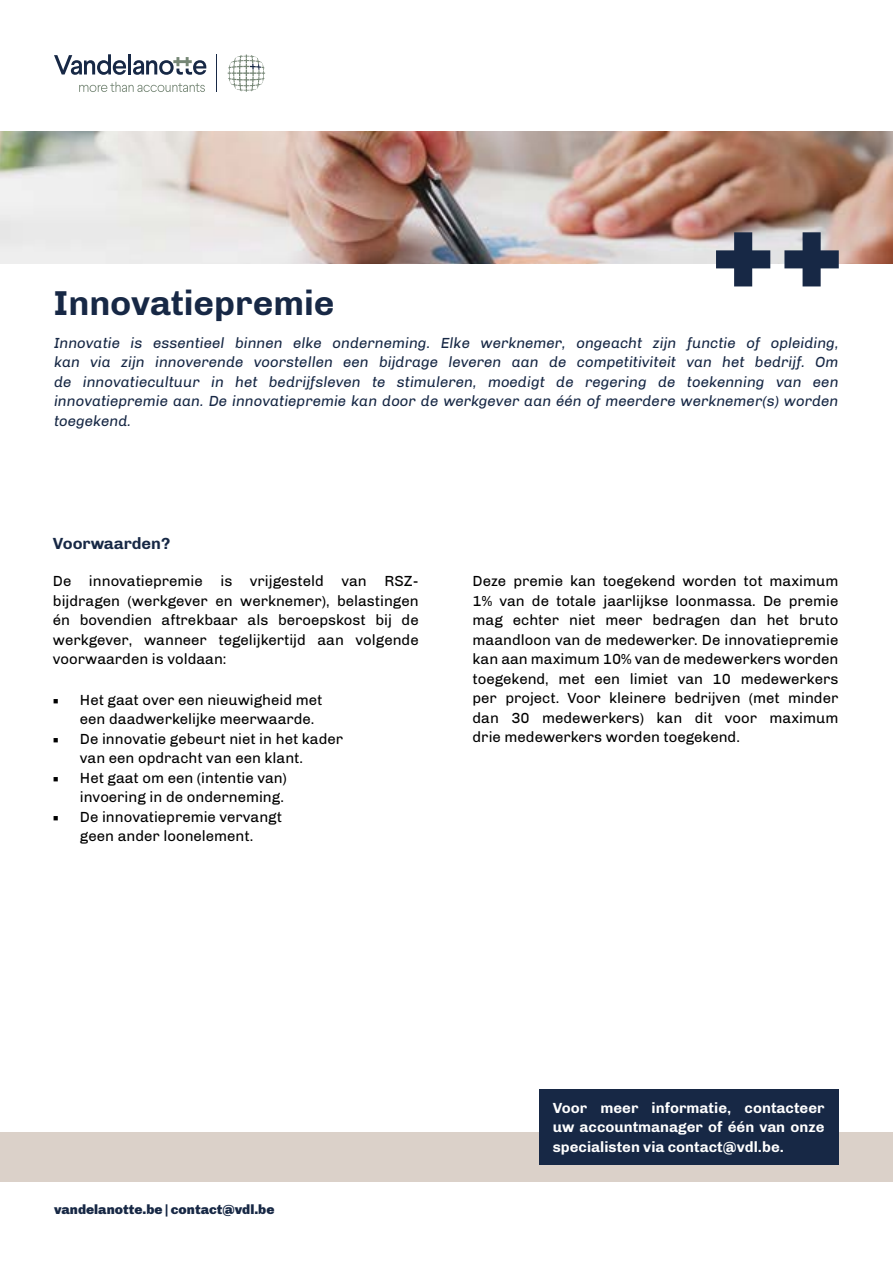
<style>
.page{position:relative;width:893px;height:1263px;background:#fff}
.page>*{position:absolute;margin:0;border:0;box-sizing:border-box;transform-origin:0 0}
.t1{font:700 35.4px "Chivo";letter-spacing:-.005em;color:#172845}
.t2{font:700 16.5px "Chivo";color:#172845}
.t3{font:15px/19.5px "Chivo";color:#000;text-align:justify}
.t4{font:italic 15px/19.5px "Chivo";color:#172845;text-align:justify}
.t5{font:700 15px/19.5px "Chivo";color:#fff;text-align:justify}
.t6{font:900 13.5px "Chivo";color:#172845}
.s1{font-family:"Minion Pro"}
</style>
<div class="page">
<svg style="left:228px;top:54px;width:38px;height:38px"></svg>
<svg style="left:79px;top:82px;width:126px;height:10px"></svg>
<svg style="left:54px;top:54px;width:72px;height:21px"></svg>
<hr style="left:128px;top:54px;width:3px;height:20px;background:#172845">
<svg style="left:133px;top:57px;width:73px;height:18px"></svg>
<hr style="left:217px;top:54px;width:1px;height:38px;background:#172845">
<div style="left:0;top:1132px;width:893px;height:50px;background:#dbd1c9"></div>
<img style="left:0;top:132px;width:893px;height:132px">
<svg style="left:784px;top:232px;width:55px;height:54px"></svg>
<svg style="left:716px;top:232px;width:54px;height:54px"></svg>
<div style="left:539px;top:1089px;width:299px;height:76px;background:#172845"></div>
<h1 class="t1" style="left:53px;top:282px;width:283px">Innovatiepremie</h1>
<p class="t4" style="left:54px;top:333px;width:786px">Innovatie is essentieel binnen elke onderneming. Elke werknemer, ongeacht zijn functie of opleiding, kan via zijn innoverende voorstellen een bijdrage leveren aan de competitiviteit van het bedrijf. Om de innovatiecultuur in het bedrijfsleven te stimuleren, moedigt de regering de toekenning van een innovatiepremie aan. De innovatiepremie kan door de werkgever aan één of meerdere werknemer(s) worden toegekend.</p>
<p class="t2" style="left:53px;top:533px;width:119px">Voorwaarden?</p>
<p class="t3" style="left:53px;top:571px;width:367px">De innovatiepremie is vrijgesteld van RSZ&shy;bijdragen (werkgever en werknemer), belastingen én bovendien aftrekbaar als beroepskost bij de werkgever, wanneer tegelijkertijd aan volgende voorwaarden is voldaan:</p>
<p class="t3" style="left:80px;top:690px;width:244px;text-indent:-27px"><span class="s1">■</span> Het gaat over een nieuwigheid met een daadwerkelijke meerwaarde.</p>
<p class="t3" style="left:80px;top:729px;width:265px;text-indent:-27px"><span class="s1">■</span> De innovatie gebeurt niet in het kader van een opdracht van een klant.</p>
<p class="t3" style="left:53px;top:768px;width:235px;text-align:right"><span class="s1">■</span> Het gaat om een (intentie van) invoering in de onderneming.</p>
<p class="t3" style="left:53px;top:807px;width:231px;text-align:center"><span class="s1">■</span> De innovatiepremie vervangt geen ander loonelement.</p>
<p class="t3" style="left:473px;top:571px;width:367px">Deze premie kan toegekend worden tot maximum 1% van de totale jaarlijkse loonmassa. De premie mag echter niet meer bedragen dan het bruto maandloon van de medewerker. De innovatiepremie kan aan maximum 10% van de medewerkers worden toegekend, met een limiet van 10 medewerkers per project. Voor kleinere bedrijven (met minder dan 30 medewerkers) kan dit voor maximum drie medewerkers worden toegekend.</p>
<p class="t6" style="left:54px;top:1202px;width:222px">vandelanotte.be | contact@vdl.be</p>
<p class="t5" style="left:553px;top:1098px;width:273px">Voor meer informatie, contacteer uw accountmanager of één van onze specialisten via contact@vdl.be.</p>
</div>
